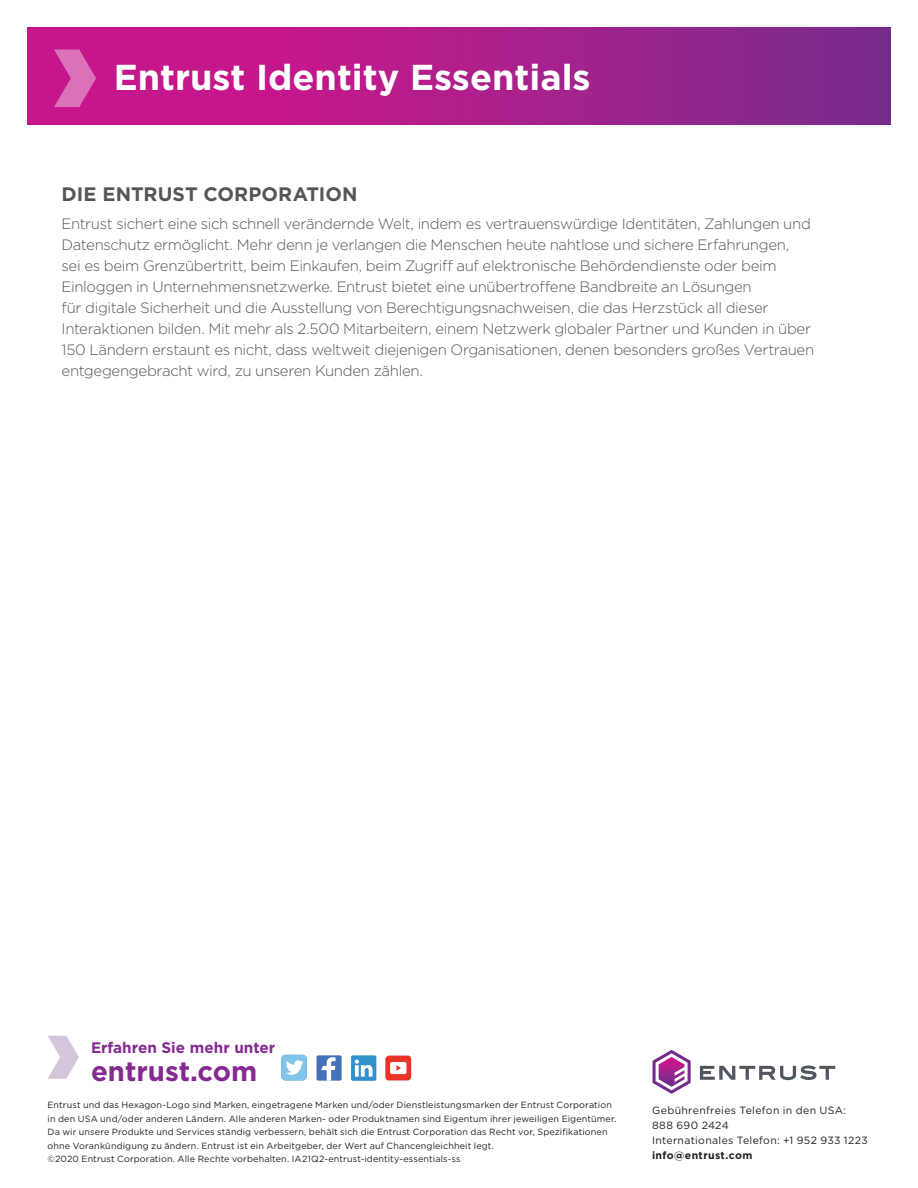
<style>
.page{position:relative;width:918px;height:1188px;background:#fff}
.page>*{position:absolute;margin:0;border:0;box-sizing:border-box;transform-origin:0 0}
.t1{font:700 36px "Gotham";color:#fff}
.t2{font:700 27.6px "Gotham";color:#852a91}
.t3{font:700 19.5px "Gotham";letter-spacing:.005em;color:#54565a}
.t4{font:700 15.3px "Gotham";color:#852a91}
.t5{font:300 15px/21px "Gotham";letter-spacing:-.025em;color:#54565a}
.t6{font:10.5px/15px "Gotham";letter-spacing:.03em;color:#231f20}
.t7{font:700 10.5px "Gotham";letter-spacing:.035em;color:#231f20}
.t8{font:9px/13.5px "Gotham";letter-spacing:.015em;color:#231f20}
</style>
<div class="page">
<svg style="left:27px;top:27px;width:864px;height:98px;background:#a91e8b"></svg>
<svg style="left:54px;top:50px;width:42px;height:57px;background:#d24da7"></svg>
<svg style="left:700px;top:1065px;width:135px;height:15px"></svg>
<svg style="left:653px;top:1050px;width:38px;height:44px"></svg>
<div style="left:317px;top:1055px;width:25px;height:26px;background:#4471b8;border-radius:2px"></div>
<svg style="left:321px;top:1057px;width:15px;height:24px"></svg>
<div style="left:351px;top:1055px;width:25px;height:26px;background:#3091cd;border-radius:2px"></div>
<svg style="left:355px;top:1060px;width:18px;height:17px"></svg>
<div style="left:282px;top:1055px;width:25px;height:25px;background:#80c3eb;border-radius:4px"></div>
<svg style="left:286px;top:1060px;width:18px;height:15px"></svg>
<svg style="left:385px;top:1056px;width:26px;height:24px"></svg>
<svg style="left:48px;top:1036px;width:31px;height:43px"></svg>
<h1 class="t1" style="left:114px;top:54px;width:478px">Entrust Identity Essentials</h1>
<h3 class="t3" style="left:62px;top:182px;width:297px">DIE ENTRUST CORPORATION</h3>
<p class="t5" style="left:62px;top:212px;width:754px">Entrust sichert eine sich schnell verändernde Welt, indem es vertrauenswürdige Identitäten, Zahlungen und Datenschutz ermöglicht. Mehr denn je verlangen die Menschen heute nahtlose und sichere Erfahrungen,<br>sei es beim Grenzübertritt, beim Einkaufen, beim Zugriff auf elektronische Behördendienste oder beim Einloggen in Unternehmensnetzwerke. Entrust bietet eine unübertroffene Bandbreite an Lösungen<br>für digitale Sicherheit und die Ausstellung von Berechtigungsnachweisen, die das Herzstück all dieser Interaktionen bilden. Mit mehr als 2.500 Mitarbeitern, einem Netzwerk globaler Partner und Kunden in über 150 Ländern erstaunt es nicht, dass weltweit diejenigen Organisationen, denen besonders großes Vertrauen entgegengebracht wird, zu unseren Kunden zählen.</p>
<p class="t4" style="left:91px;top:1037px;width:186px">Erfahren Sie mehr unter</p>
<h2 class="t2" style="left:91px;top:1053px;width:168px">entrust.com</h2>
<p class="t8" style="left:48px;top:1098px;width:571px">Entrust und das Hexagon-Logo sind Marken, eingetragene Marken und/oder Dienstleistungsmarken der Entrust Corporation in den USA und/oder anderen Ländern. Alle anderen Marken- oder Produktnamen sind Eigentum ihrer jeweiligen Eigentümer.<br>Da wir unsere Produkte und Services ständig verbessern, behält sich die Entrust Corporation das Recht vor, Spezifikationen ohne Vorankündigung zu ändern. Entrust ist ein Arbeitgeber, der Wert auf Chancengleichheit legt.<br>©2020 Entrust Corporation. Alle Rechte vorbehalten. IA21Q2-entrust-identity-essentials-ss</p>
<p class="t6" style="left:652px;top:1103px;width:217px">Gebührenfreies Telefon in den USA:<br>888 690 2424<br>Internationales Telefon: +1 952 933 1223</p>
<p class="t7" style="left:652px;top:1148px;width:102px">info@entrust.com</p>
</div>
